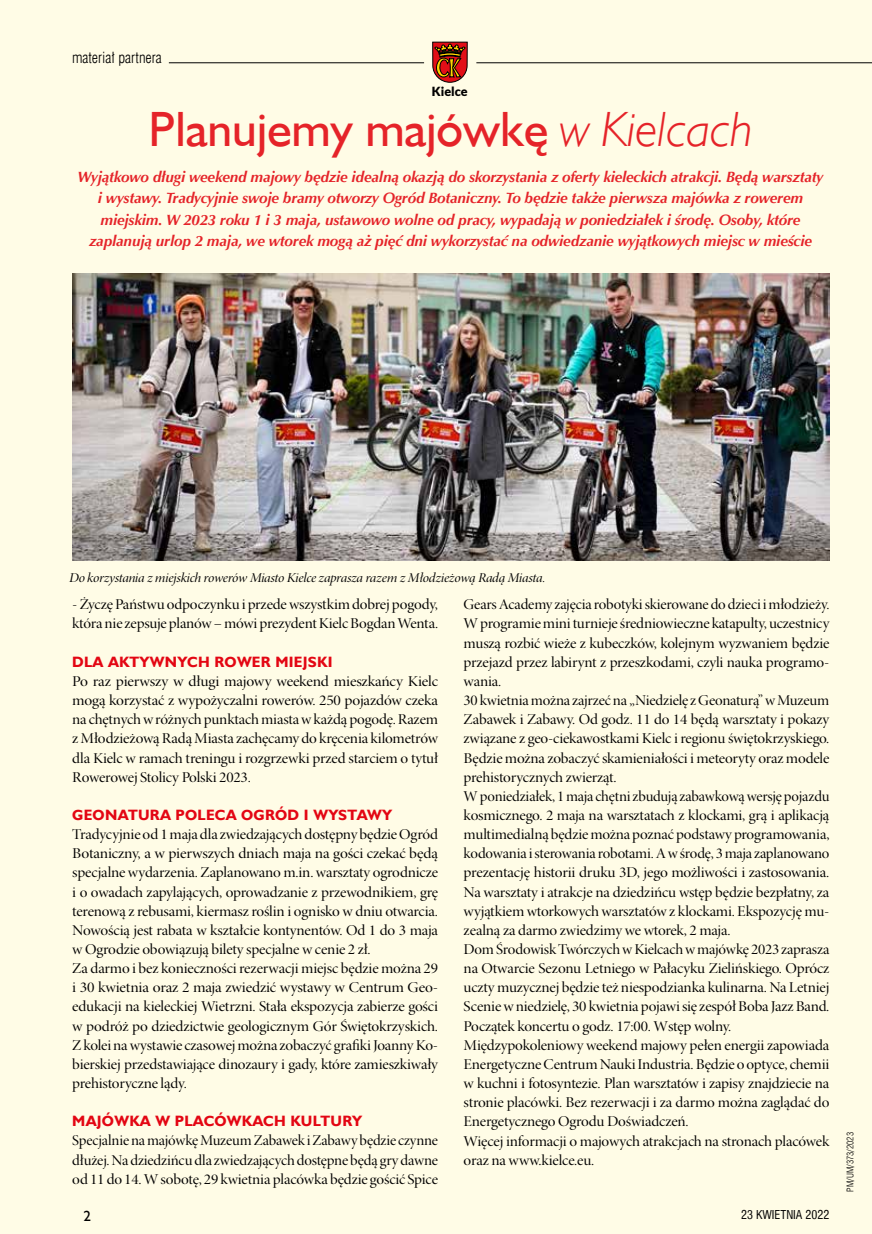
<style>
.page{position:relative;width:872px;height:1234px;background:#fff}
.page>*{position:absolute;margin:0;border:0;box-sizing:border-box;transform-origin:0 0}
.t1{font:49.5px "Humanst 521 EUX";color:#e52329}
.t2{font:15px/19.2px "Minion Pro Disp";letter-spacing:-.01em;color:#000;scale:1.04 1}
.t3{font:15px/19.2px "Minion Pro Disp";letter-spacing:-.01em;color:#000;scale:1.06 1}
.t4{font:italic 700 15px/21px "Zapf Humnst EUX";letter-spacing:-.01em;color:#e52329;text-align:center}
.t5{font:15px/19.2px "Minion Pro Disp";letter-spacing:-.01em;color:#000;text-align:justify;scale:1.09 1}
.t6{font:15px/19.2px "Minion Pro Disp";letter-spacing:-.01em;color:#000;text-align:justify}
.t7{font:700 15px "Humanst 521 EUX";letter-spacing:.02em;color:#e30613}
.t8{font:15px "Swis 721 Lt Cn EUX";color:#000}
.t9{font:15px "Humanst 521 EUX";color:#000}
.t10{font:13.5px "Minion Pro It Disp";letter-spacing:-.015em;color:#000;scale:1.06 1}
.t11{font:900 12.6px "Lato";color:#000}
.t12{font:12px "Swis 721 Cn EUX";color:#000}
.t13{font:9px "Swis 721 Lt Cn EUX";color:#000}
.s1{font-family:"Humanst 521 Lt EUX";font-style:italic}
</style>
<div class="page">
<div style="left:0;top:0;width:872px;height:1233px;background:#fffce6"></div>
<hr style="left:169px;top:62px;width:255px;height:1px;background:#000">
<svg style="left:432px;top:42px;width:35px;height:41px"></svg>
<hr style="left:476px;top:62px;width:396px;height:1px;background:#000">
<img style="left:72px;top:273px;width:757px;height:287px">
<p class="t8" style="left:72px;top:49px;width:91px">materiał partnera</p>
<p class="t11" style="left:432px;top:84px;width:37px">Kielce</p>
<h1 class="t1" style="left:149px;top:98px;width:606px">Planujemy majówkę <span class="s1">w Kielcach</span></h1>
<p class="t4" style="left:78px;top:167px;width:746px">Wyjątkowo długi weekend majowy będzie idealną okazją do skorzystania z oferty kieleckich atrakcji. Będą warsztaty i wystawy. Tradycyjnie swoje bramy otworzy Ogród Botaniczny. To będzie także pierwsza majówka z rowerem miejskim. W 2023 roku 1 i 3 maja, ustawowo wolne od pracy, wypadają w poniedziałek i środę. Osoby, które zaplanują urlop 2 maja, we wtorek mogą aż pięć dni wykorzystać na odwiedzanie wyjątkowych miejsc w mieście</p>
<p class="t10" style="left:69px;top:569px;width:451px">Do korzystania z miejskich rowerów Miasto Kielce zaprasza razem z Młodzieżową Radą Miasta.</p>
<p class="t3" style="left:72px;top:595px;width:346px">- Życzę Państwu odpoczynku i przede wszystkim dobrej pogody, która nie zepsuje planów – mówi prezydent Kielc Bogdan Wenta.</p>
<p class="t7" style="left:72px;top:652px;width:262px">DLA AKTYWNYCH ROWER MIEJSKI</p>
<p class="t5" style="left:72px;top:671px;width:337px">Po raz pierwszy w długi majowy weekend mieszkańcy Kielc mogą korzystać z wypożyczalni rowerów. 250 pojazdów czeka na chętnych wróżnych punktach miasta wkażdą pogodę. Razem zMłodzieżową Radą Miasta zachęcamy do kręcenia kilometrów dla Kielc w ramach treningu i rozgrzewki przed starciem o tytuł Rowerowej Stolicy Polski 2023.</p>
<p class="t7" style="left:72px;top:805px;width:321px">GEONATURA POLECA OGRÓD I WYSTAWY</p>
<p class="t3" style="left:72px;top:824px;width:347px">Tradycyjnie od 1 maja dla zwiedzających dostępny będzie Ogród Botaniczny, a w pierwszych dniach maja na gości czekać będą specjalne wydarzenia. Zaplanowano m.in. warsztaty ogrodnicze i o owadach zapylających, oprowadzanie z przewodnikiem, grę terenową z rebusami, kiermasz roślin i ognisko w dniu otwarcia.<br>Nowością jest rabata w kształcie kontynentów. Od 1 do 3 maja w Ogrodzie obowiązują bilety specjalne w cenie 2 zł.<br>Za darmo i bez konieczności rezerwacji miejsc będzie można 29 i 30 kwietnia oraz 2 maja zwiedzić wystawy w Centrum Geo&shy;edukacji na kieleckiej Wietrzni. Stała ekspozycja zabierze gości w podróż po dziedzictwie geologicznym Gór Świętokrzyskich.<br>Zkolei na wystawie czasowej można zobaczyć grafiki Joanny Ko&shy;bierskiej przedstawiające dinozaury i gady, które zamieszkiwały prehistoryczne lądy.</p>
<p class="t7" style="left:72px;top:1111px;width:291px">MAJÓWKA W PLACÓWKACH KULTURY</p>
<p class="t6" style="left:72px;top:1131px;width:367px">Specjalnie na majówkę Muzeum Zabawek iZabawy będzie czynne dłużej. Na dziedzińcu dla zwiedzających dostępne będą gry dawne od 11 do 14. Wsobotę, 29 kwietnia placówka będzie gościć Spice</p>
<p class="t13" style="left:845px;top:1191px;width:61px;rotate:-90deg">PM/UM/373/2023</p>
<p class="t2" style="left:463px;top:595px;width:353px">Gears Academy zajęcia robotyki skierowane do dzieci imłodzieży.<br>Wprogramie mini turnieje średniowieczne katapulty, uczestnicy muszą rozbić wieże z kubeczków, kolejnym wyzwaniem będzie przejazd przez labirynt z przeszkodami, czyli nauka programo&shy;wania.<br>30 kwietnia można zajrzeć na „Niedzielę zGeonaturą” wMuzeum Zabawek i Zabawy. Od godz. 11 do 14 będą warsztaty i pokazy związane z geo-ciekawostkami Kielc i regionu świętokrzyskiego.<br>Będzie można zobaczyć skamieniałości imeteoryty oraz modele prehistorycznych zwierząt.<br>Wponiedziałek, 1 maja chętni zbudują zabawkową wersję pojazdu kosmicznego. 2 maja na warsztatach z klockami, grą i aplikacją multimedialną będzie można poznać podstawy programowania, kodowania isterowania robotami. Awśrodę, 3 maja zaplanowano prezentację historii druku 3D, jego możliwości i zastosowania.<br>Na warsztaty i atrakcje na dziedzińcu wstęp będzie bezpłatny, za wyjątkiem wtorkowych warsztatów z klockami. Ekspozycję mu&shy;zealną za darmo zwiedzimy we wtorek, 2 maja.<br>Dom Środowisk Twórczych wKielcach wmajówkę 2023 zaprasza na Otwarcie Sezonu Letniego w Pałacyku Zielińskiego. Oprócz uczty muzycznej będzie też niespodzianka kulinarna. Na Letniej Scenie wniedzielę, 30 kwietnia pojawi się zespół Boba Jazz Band.<br>Początek koncertu o godz. 17:00. Wstęp wolny.<br>Międzypokoleniowy weekend majowy pełen energii zapowiada Energetyczne Centrum Nauki Industria. Będzie o optyce, chemii w kuchni i fotosyntezie. Plan warsztatów i zapisy znajdziecie na stronie placówki. Bez rezerwacji i za darmo można zaglądać do Energetycznego Ogrodu Doświadczeń.<br>Więcej informacji o majowych atrakcjach na stronach placówek oraz na www.kielce.eu.</p>
<p class="t9" style="left:83px;top:1206px;width:9px">2</p>
<p class="t12" style="left:741px;top:1206px;width:90px">23 KWIETNIA 2022</p>
</div>
